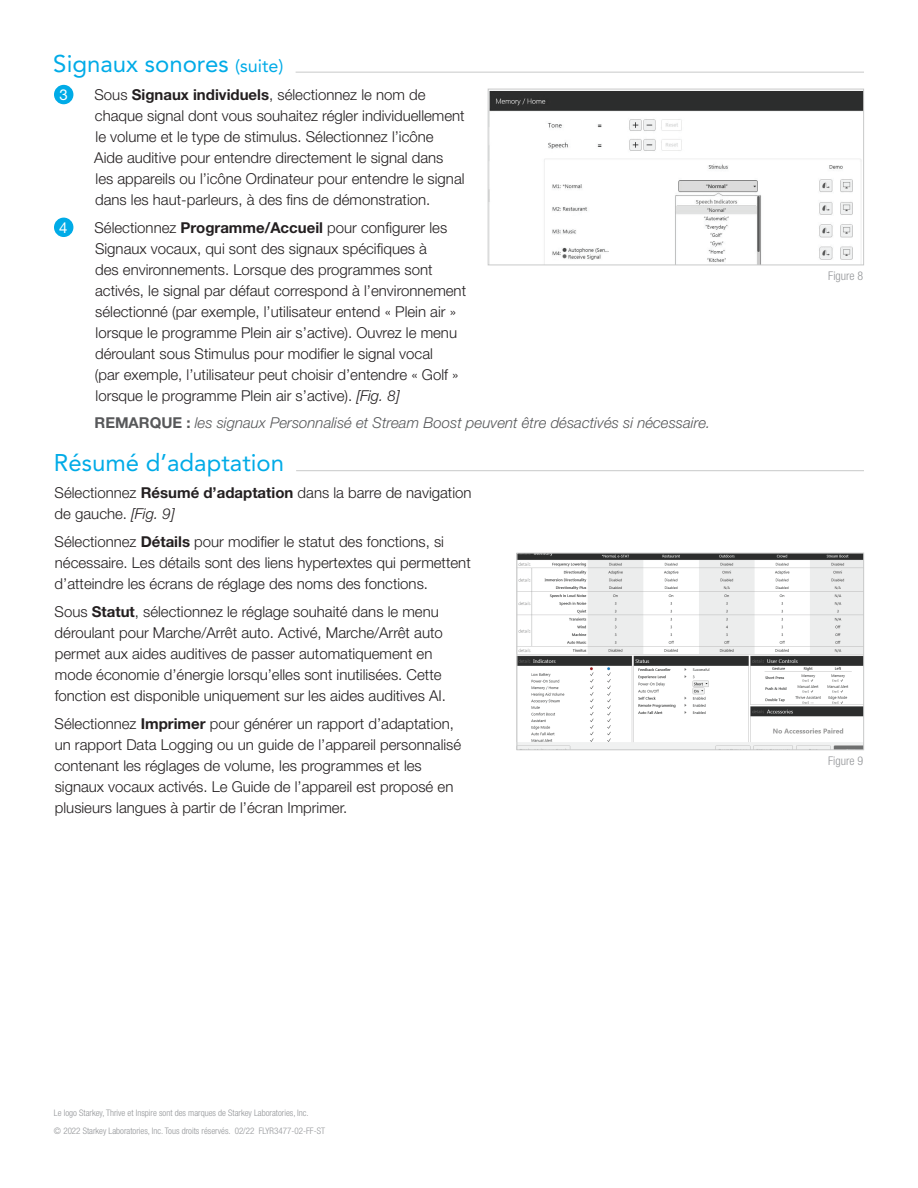
<style>
.page{position:relative;width:918px;height:1188px;background:#fff}
.page>*{position:absolute;margin:0;border:0;box-sizing:border-box;transform-origin:0 0}
.t1{font:24px "Avenir LT SLI Std Roman";color:#00abe7}
.t2{font:300 15px/21px "Helvetica Neue LT Std";color:#231f20}
.t3{font:italic 300 15px "Helvetica Neue LT Std";color:#57585a}
.t4{font:15px "Helvetica Neue LT Std";color:#fff}
.t5{font:300 condensed 12px "Helvetica Neue LT Std";color:#939598}
.t6{font:300 condensed 9px/17.5px "Helvetica Neue LT Std";color:#939598}
.s1{font-size:18px}
.s2{font-weight:700}
.s3{font-style:italic}
.s4{font-weight:700;font-style:normal}
</style>
<div class="page">
<hr style="left:296px;top:72px;width:568px;height:1px;background:#c8c9c9">
<div style="left:54px;top:85px;width:19px;height:19px;background:#00abe7;border-radius:50%"></div>
<div style="left:54px;top:218px;width:19px;height:19px;background:#00abe7;border-radius:50%"></div>
<hr style="left:296px;top:470px;width:568px;height:1px;background:#c8c9c9">
<img style="left:490px;top:91px;width:372px;height:172px">
<div style="left:488px;top:89px;width:376px;height:176px;border:1px solid #c8c9c9"></div>
<img style="left:519px;top:555px;width:343px;height:193px">
<div style="left:517px;top:553px;width:347px;height:197px;border:1px solid #c8c9c9"></div>
<h1 class="t1" style="left:53px;top:50px;width:232px">Signaux sonores <span class="s1">(suite)</span></h1>
<p class="t4" style="left:60px;top:86px;width:10px">3</p>
<p class="t2" style="left:94px;top:84px;width:372px">Sous <span class="s2">Signaux individuels</span>, sélectionnez le nom de chaque signal dont vous souhaitez régler individuellement le volume et le type de stimulus. Sélectionnez l’icône Aide auditive pour entendre directement le signal dans les appareils ou l’icône Ordinateur pour entendre le signal dans les haut-parleurs, à des fins de démonstration.</p>
<p class="t4" style="left:59px;top:218px;width:10px">4</p>
<p class="t2" style="left:95px;top:216px;width:373px">Sélectionnez <span class="s2">Programme/Accueil</span> pour configurer les Signaux vocaux, qui sont des signaux spécifiques à<br>des environnements. Lorsque des programmes sont activés, le signal par défaut correspond à l’environnement sélectionné (par exemple, l’utilisateur entend « Plein air » lorsque le programme Plein air s’active). Ouvrez le menu déroulant sous Stimulus pour modifier le signal vocal<br>(par exemple, l’utilisateur peut choisir d’entendre « Golf » lorsque le programme Plein air s’active). <span class="s3">[Fig. 8]</span></p>
<p class="t3" style="left:95px;top:414px;width:617px"><span class="s4">REMARQUE :</span> les signaux Personnalisé et Stream Boost peuvent être désactivés si nécessaire.</p>
<h1 class="t1" style="left:54px;top:448px;width:232px">Résumé d’adaptation</h1>
<p class="t2" style="left:55px;top:482px;width:419px">Sélectionnez <span class="s2">Résumé d’adaptation</span> dans la barre de navigation de gauche. <span class="s3">[Fig. 9]</span></p>
<p class="t2" style="left:55px;top:531px;width:418px">Sélectionnez <span class="s2">Détails</span> pour modifier le statut des fonctions, si nécessaire. Les détails sont des liens hypertextes qui permettent d’atteindre les écrans de réglage des noms des fonctions.</p>
<p class="t2" style="left:55px;top:601px;width:393px">Sous <span class="s2">Statut</span>, sélectionnez le réglage souhaité dans le menu déroulant pour Marche/Arrêt auto. Activé, Marche/Arrêt auto permet aux aides auditives de passer automatiquement en mode économie d’énergie lorsqu’elles sont inutilisées. Cette fonction est disponible uniquement sur les aides auditives AI.</p>
<p class="t2" style="left:54px;top:713px;width:408px">Sélectionnez <span class="s2">Imprimer</span> pour générer un rapport d’adaptation, un rapport Data Logging ou un guide de l’appareil personnalisé contenant les réglages de volume, les programmes et les signaux vocaux activés. Le Guide de l’appareil est proposé en plusieurs langues à partir de l’écran Imprimer.</p>
<p class="t6" style="left:54px;top:1104px;width:273px">Le logo Starkey, Thrive et Inspire sont des marques de Starkey Laboratories, Inc.<br>© 2022 Starkey Laboratories, Inc. Tous droits réservés. 02/22 FLYR3477-02-FF-ST</p>
<p class="t5" style="left:828px;top:269px;width:37px">Figure 8</p>
<p class="t5" style="left:828px;top:754px;width:37px">Figure 9</p>
</div>
